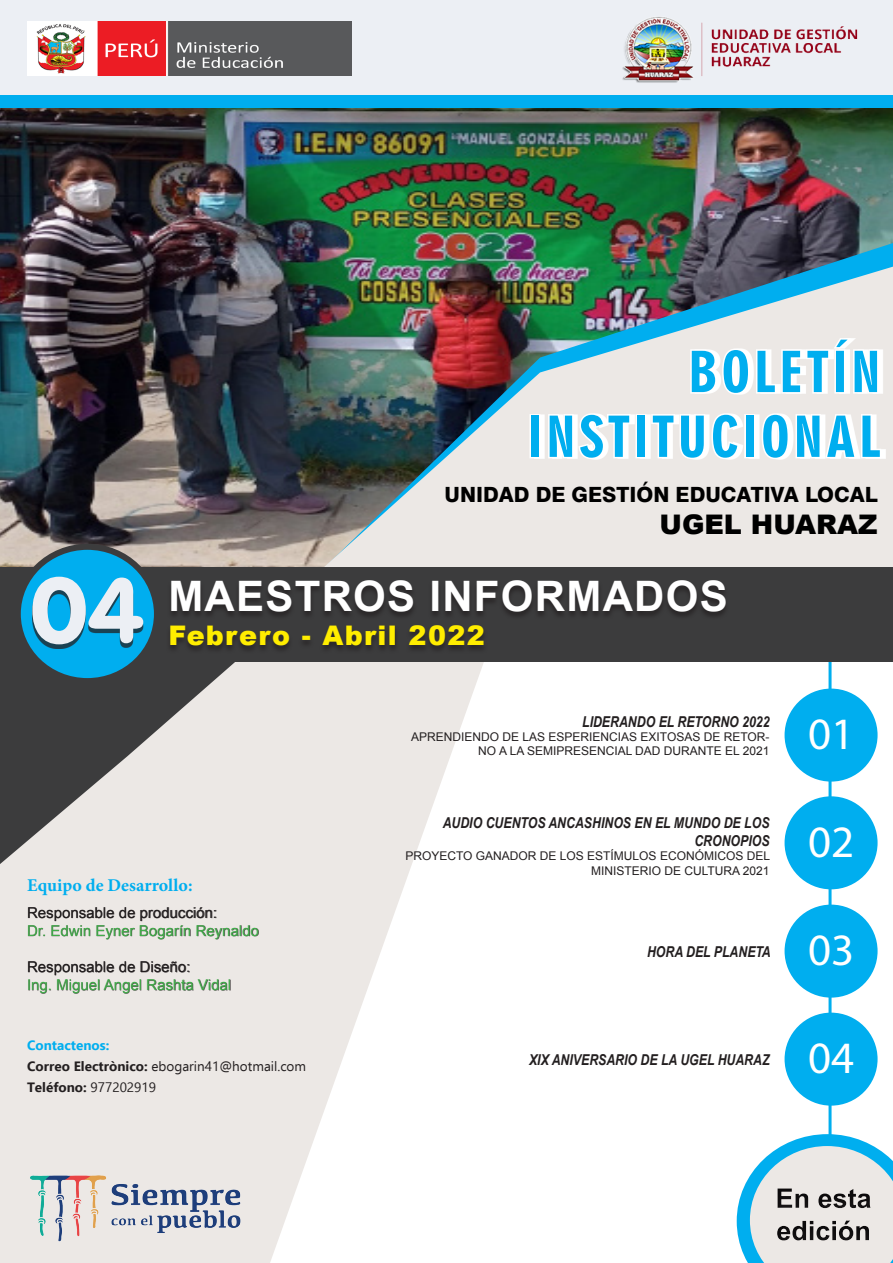
<style>
.page{position:relative;width:893px;height:1263px;background:#fff}
.page>*{position:absolute;margin:0;border:0;box-sizing:border-box;transform-origin:0 0}
.t1{font:90px "VAG Rounded BT";color:#eceff4}
.t2{font:54px "Geometric 706 BT Black Condensed B";letter-spacing:.07em;color:#00aeef}
.t3{font:45px "Myriad Pro";color:#fff}
.t4{font:700 42px "Arial";letter-spacing:.03em;color:#fff}
.t5{font:900 27px "Arial";letter-spacing:.05em;color:#ffed00}
.t6{font:900 27px "Arial";color:#000}
.t7{font:800 21px "Swiss 721 BT";color:#000}
.t8{font:700 18px "Minion Pro";color:#00aeef}
.t9{font:italic 700 15px/18px "Arial Narrow";color:#231f20;text-align:right}
.t10{font:15px "Arial";color:#40ae49}
.t11{font:15px "Arial";color:#231f20}
.t12{font:13.5px "Ebrima";color:#231f20}
.t13{font:700 13.5px "Ebrima";color:#231f20}
.t14{font:700 13.5px "Ebrima";color:#00aeef}
.t15{font:12px/14.4px "Arial";color:#231f20;text-align:right}
.s1{font-weight:700}
.s2{font-weight:400}
</style>
<div class="page">
<img style="left:0;top:108px;width:893px;height:459px">
<div style="left:0;top:634px;width:891px;height:629px;background:#ece8e5"></div>
<svg style="left:270px;top:662px;width:621px;height:601px;fill:#fff"></svg>
<hr style="left:828px;top:662px;width:3px;height:601px;background:#00aeef">
<img style="left:324px;top:243px;width:569px;height:24px">
<img style="left:324px;top:267px;width:569px;height:300px">
<div style="left:0;top:567px;width:893px;height:95px;background:#3c3c3d"></div>
<svg style="left:534px;top:338px;width:352px;height:121px;background:#d3e1e4"></svg>
<svg style="left:689px;top:337px;width:191px;height:59px"></svg>
<div style="left:529px;top:414px;width:11px;height:44px;border:3px solid #fff"></div>
<svg style="left:547px;top:411px;width:85px;height:50px"></svg>
<div style="left:635px;top:414px;width:11px;height:44px;border:3px solid #fff"></div>
<svg style="left:650px;top:411px;width:91px;height:50px"></svg>
<div style="left:744px;top:414px;width:11px;height:44px;border:3px solid #fff"></div>
<svg style="left:760px;top:412px;width:123px;height:49px"></svg>
<div style="left:0;top:7px;width:892px;height:101px;background:#00aeef"></div>
<div style="left:0;top:0;width:893px;height:94px;background:#eceff4"></div>
<img style="left:622px;top:17px;width:236px;height:66px">
<img style="left:27px;top:21px;width:324px;height:54px">
<div style="left:167px;top:580px;width:563px;height:40px;background:#353435"></div>
<div style="left:784px;top:689px;width:94px;height:93px;background:#00aeef;border-radius:50%"></div>
<div style="left:784px;top:796px;width:94px;height:93px;background:#00aeef;border-radius:50%"></div>
<div style="left:784px;top:905px;width:94px;height:93px;background:#00aeef;border-radius:50%"></div>
<div style="left:784px;top:1013px;width:94px;height:93px;background:#00aeef;border-radius:50%"></div>
<svg style="left:0;top:662px;width:235px;height:202px"></svg>
<div style="left:166px;top:625px;width:323px;height:29px;background:#373637"></div>
<div style="left:18px;top:547px;width:139px;height:134px;background:#00aeef;border-radius:50%"></div>
<div style="left:15px;top:544px;width:145px;height:140px;border:6px solid #3c3c3d;border-radius:50%"></div>
<div style="left:32px;top:581px;width:111px;height:68px;background:#231f20;opacity:.75"></div>
<div style="left:28px;top:907px;width:230px;height:86px;background:#231f20;opacity:.75"></div>
<svg style="left:737px;top:1134px;width:156px;height:129px"></svg>
<div style="left:747px;top:1177px;width:146px;height:75px;background:#231f20;opacity:.75"></div>
<img style="left:30px;top:1175px;width:211px;height:67px">
<p class="t1" style="left:30px;top:553px;width:116px">04</p>
<p class="t2" style="left:688px;top:340px;width:194px">BOLETÍN</p>
<p class="t2" style="left:528px;top:404px;width:354px">INSTITUCIONAL</p>
<p class="t7" style="left:445px;top:482px;width:434px">UNIDAD DE GESTIÓN EDUCATIVA LOCAL</p>
<p class="t6" style="left:659px;top:505px;width:220px">UGEL HUARAZ</p>
<p class="t4" style="left:168px;top:567px;width:561px">MAESTROS INFORMADOS</p>
<p class="t5" style="left:168px;top:616px;width:318px">Febrero - Abril 2022</p>
<p class="t9" style="left:582px;top:711px;width:189px">LIDERANDO EL RETORNO 2022</p>
<p class="t15" style="left:411px;top:729px;width:360px">APRENDIENDO DE LAS ESPERIENCIAS EXITOSAS DE RETOR-<br>NO A LA SEMIPRESENCIAL DAD DURANTE EL 2021</p>
<p class="t9" style="left:443px;top:813px;width:328px">AUDIO CUENTOS ANCASHINOS EN EL MUNDO DE LOS<br>CRONOPIOS</p>
<p class="t15" style="left:405px;top:849px;width:366px">PROYECTO GANADOR DE LOS ESTÍMULOS ECONÓMICOS DEL<br>MINISTERIO DE CULTURA 2021</p>
<p class="t3" style="left:808px;top:706px;width:48px">01</p>
<p class="t3" style="left:808px;top:814px;width:48px">02</p>
<p class="t8" style="left:27px;top:872px;width:167px">Equipo de Desarrollo:</p>
<p class="t11" style="left:27px;top:902px;width:192px">Responsable de producción:</p>
<p class="t10" style="left:27px;top:920px;width:233px">Dr. Edwin Eyner Bogarín Reynaldo</p>
<p class="t11" style="left:27px;top:956px;width:165px">Responsable de Diseño:</p>
<p class="t10" style="left:27px;top:974px;width:206px">Ing. Miguel Angel Rashta Vidal</p>
<p class="t14" style="left:27px;top:1035px;width:84px">Contactenos:</p>
<p class="t12" style="left:27px;top:1056px;width:281px"><span class="s1">Correo Electrònico:</span> ebogarin41@hotmail.com</p>
<p class="t13" style="left:27px;top:1077px;width:131px">Teléfono: <span class="s2">977202919</span></p>
<p class="t9" style="left:647px;top:942px;width:125px">HORA DEL PLANETA</p>
<p class="t9" style="left:529px;top:1050px;width:242px">XIX ANIVERSARIO DE LA UGEL HUARAZ</p>
<p class="t3" style="left:808px;top:922px;width:48px">03</p>
<p class="t3" style="left:808px;top:1030px;width:48px">04</p>
</div>
